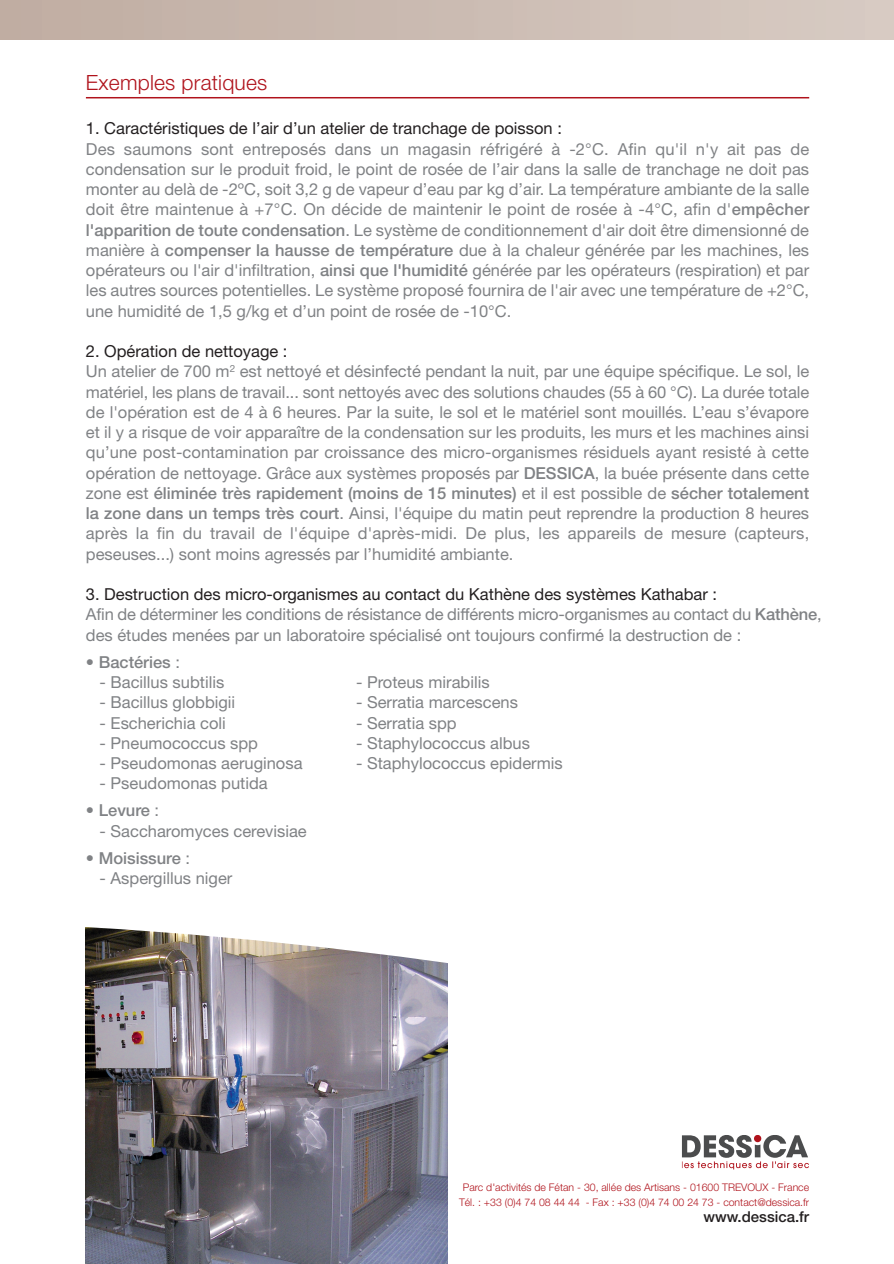
<style>
.page{position:relative;width:894px;height:1264px;background:#fff}
.page>*{position:absolute;margin:0;border:0;box-sizing:border-box;transform-origin:0 0}
.t1{font:300 21px "Helvetica Neue";letter-spacing:.01em;color:#b0131c}
.t2{font:16.5px/20.2px "Helvetica Neue";color:#808285}
.t3{font:16.5px "Helvetica Neue";color:#231f20}
.t4{font:500 16.5px "Helvetica Neue";color:#808285}
.t5{font:500 15px "Helvetica Neue";color:#231f20}
.t6{font:300 10.5px/14.9px "Helvetica Neue";color:#b0131c;text-align:center}
.s1{font-weight:500}
.s2{color:#231f20}
.s3{font-weight:400}
</style>
<div class="page">
<img style="left:86px;top:972px;width:361px;height:291px">
<img style="left:85px;top:927px;width:363px;height:45px">
<svg style="left:681px;top:1135px;width:128px;height:34px"></svg>
<hr style="left:86px;top:97px;width:723px;height:1px;background:#b0131c">
<div style="left:1px;top:0;width:892px;height:39px;background:linear-gradient(to right,#bfaca1,#d7cbc3)"></div>
<p class="t1" style="left:86px;top:75px;width:183px">Exemples pratiques</p>
<p class="t3" style="left:86px;top:122px;width:477px">1. Caractéristiques de l’air d’un atelier de tranchage de poisson :</p>
<p class="t2" style="left:86px;top:140px;width:724px;text-align:justify">Des saumons sont entreposés dans un magasin réfrigéré à -2°C. Afin qu'il n'y ait pas de condensation sur le produit froid, le point de rosée de l’air dans la salle de tranchage ne doit pas monter au delà de -2ºC, soit 3,2 g de vapeur d’eau par kg d’air. La température ambiante de la salle doit être maintenue à +7°C. On décide de maintenir le point de rosée à -4°C, afin d'<span class="s1">empêcher l'apparition de toute condensation</span>. Le système de conditionnement d'air doit être dimensionné de manière à <span class="s1">compenser la hausse de température</span> due à la chaleur générée par les machines, les opérateurs ou l'air d'infiltration, <span class="s1">ainsi que l'humidité</span> générée par les opérateurs (respiration) et par les autres sources potentielles. Le système proposé fournira de l'air avec une température de +2°C, une humidité de 1,5 g/kg et d’un point de rosée de -10°C.</p>
<p class="t2" style="left:86px;top:342px;width:724px"><span class="s2">2. Opération de nettoyage :<br></span>Un atelier de 700 m<sup>2</sup> est nettoyé et désinfecté pendant la nuit, par une équipe spécifique. Le sol, le matériel, les plans de travail... sont nettoyés avec des solutions chaudes (55 à 60 °C). La durée totale de l'opération est de 4 à 6 heures. Par la suite, le sol et le matériel sont mouillés. L’eau s’évapore et il y a risque de voir apparaître de la condensation sur les produits, les murs et les machines ainsi qu’une post-contamination par croissance des micro-organismes résiduels ayant resisté à cette opération de nettoyage. Grâce aux systèmes proposés par <span class="s1">DESSICA</span>, la buée présente dans cette zone est <span class="s1">éliminée très rapidement (moins de 15 minutes)</span> et il est possible de <span class="s1">sécher totalement la zone dans un temps très court</span>. Ainsi, l'équipe du matin peut reprendre la production 8 heures après la fin du travail de l'équipe d'après-midi. De plus, les appareils de mesure (capteurs, peseuses...) sont moins agressés par l’humidité ambiante.</p>
<p class="t2" style="left:86px;top:585px;width:737px"><span class="s2">3. Destruction des micro-organismes au contact du Kathène des systèmes Kathabar :<br></span>Afin de déterminer les conditions de résistance de différents micro-organismes au contact du <span class="s1">Kathène</span>, des études menées par un laboratoire spécialisé ont toujours confirmé la destruction de :</p>
<p class="t4" style="left:86px;top:656px;width:96px"><span class="s3">•</span> Bactéries <span class="s3">:</span></p>
<p class="t2" style="left:100px;top:673px;width:126px">- Bacillus subtilis</p>
<p class="t2" style="left:356px;top:673px;width:135px">- Proteus mirabilis</p>
<p class="t2" style="left:100px;top:694px;width:137px">- Bacillus globbigii</p>
<p class="t2" style="left:356px;top:694px;width:163px">- Serratia marcescens</p>
<p class="t2" style="left:100px;top:714px;width:128px">- Escherichia coli</p>
<p class="t2" style="left:356px;top:714px;width:102px">- Serratia spp</p>
<p class="t2" style="left:100px;top:734px;width:160px">- Pneumococcus spp</p>
<p class="t2" style="left:356px;top:734px;width:175px">- Staphylococcus albus</p>
<p class="t2" style="left:100px;top:754px;width:204px">- Pseudomonas aeruginosa</p>
<p class="t2" style="left:356px;top:754px;width:208px">- Staphylococcus epidermis</p>
<p class="t2" style="left:100px;top:775px;width:170px">- Pseudomonas putida</p>
<p class="t4" style="left:86px;top:804px;width:75px"><span class="s3">•</span> Levure <span class="s3">:</span></p>
<p class="t2" style="left:100px;top:822px;width:209px">- Saccharomyces cerevisiae</p>
<p class="t4" style="left:86px;top:851px;width:106px"><span class="s3">•</span> Moisissure <span class="s3">:</span></p>
<p class="t2" style="left:100px;top:869px;width:134px">- Aspergillus niger</p>
<p class="t6" style="left:459px;top:1180px;width:351px">Parc d'activités de Fétan - 30, allée des Artisans - 01600 TREVOUX - France<br>Tél. : +33 (0)4 74 08 44 44 - Fax : +33 (0)4 74 00 24 73 - contact@dessica.fr</p>
<p class="t5" style="left:703px;top:1210px;width:107px">www.dessica.fr</p>
</div>
